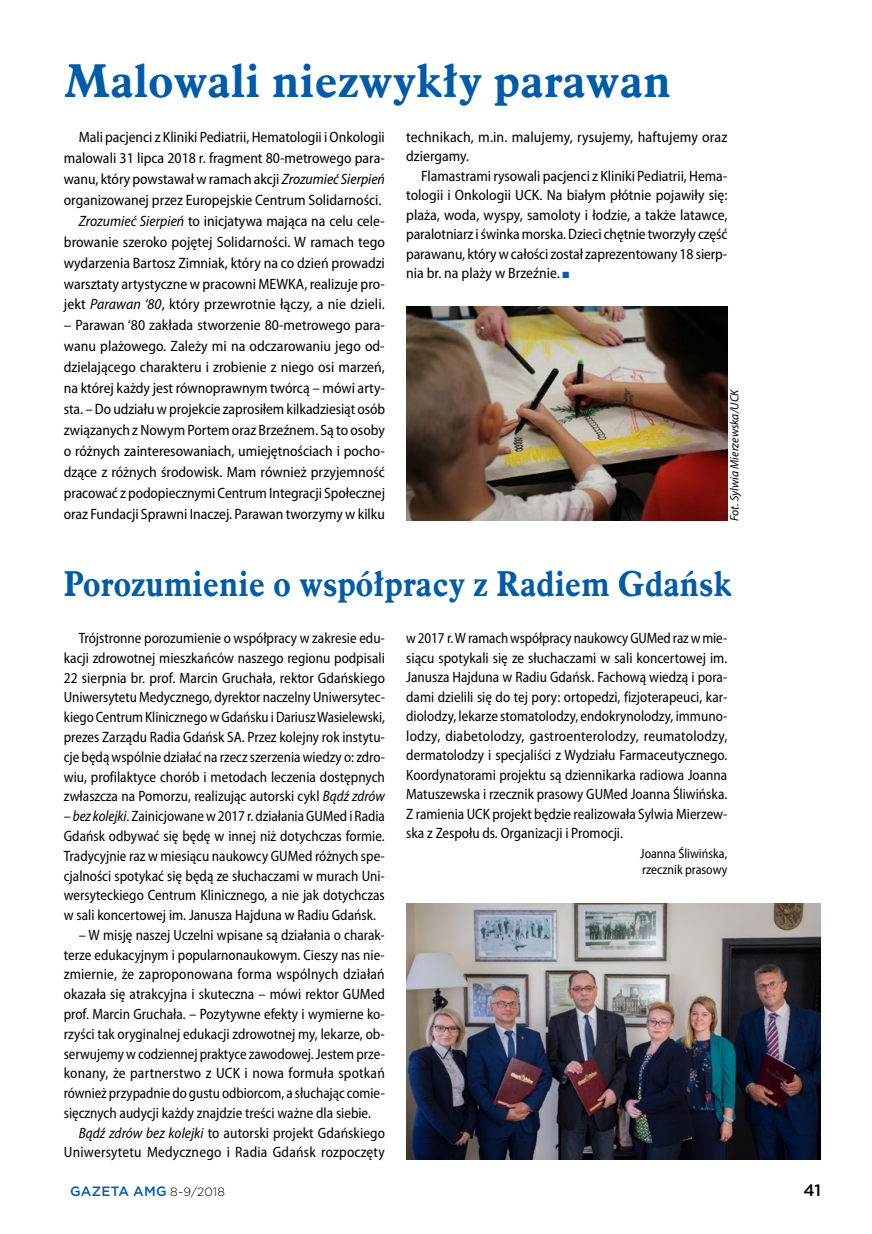
<style>
.page{position:relative;width:872px;height:1234px;background:#fff}
.page>*{position:absolute;margin:0;border:0;box-sizing:border-box;transform-origin:0 0}
.t1{font:700 46.5px "Aldine 721 EU";letter-spacing:.005em;color:#005ba8}
.t2{font:700 35.25px "Aldine 721 EU";letter-spacing:.005em;color:#005ba8;scale:.92 1}
.t3{font:500 16.5px "Gotham";color:#000}
.t4{font:semi-condensed 15px/21px "Myriad Pro";color:#000;text-align:justify}
.t5{font:semi-condensed 15px/19.8px "Myriad Pro";color:#000;text-align:justify;scale:.96 1}
.t6{font:semi-condensed 15px/19.5px "Myriad Pro";color:#000;text-align:justify;scale:.94 1}
.t7{font:semi-condensed 15px/19.8px "Myriad Pro";color:#000;text-align:justify;scale:.95 1}
.t8{font:semi-condensed 13.5px/15.8px "Myriad Pro";color:#000;scale:.96 1}
.t9{font:500 13.5px "Gotham";letter-spacing:.015em;color:#005ba8}
.t10{font:italic 12px "Myriad Pro";color:#000}
.s1{color:#005ba8}
.s2{font-style:italic}
.s3{font-weight:300;font-size:12px;color:#000}
</style>
<div class="page">
<img style="left:406px;top:306px;width:321px;height:214px">
<img style="left:406px;top:903px;width:415px;height:256px">
<h1 class="t1" style="left:64px;top:53px;width:608px">Malowali niezwykły parawan</h1>
<p class="t4" style="left:406px;top:127px;width:322px;line-height:19.5px">technikach, m.in. malujemy, rysujemy, haftujemy oraz dziergamy.</p>
<p class="t4" style="left:406px;top:166px;width:323px;line-height:19.5px;text-indent:15px">Flamastrami rysowali pacjenci z Kliniki Pediatrii, Hema&shy;tologii i Onkologii UCK. Na białym płótnie pojawiły się: plaża, woda, wyspy, samoloty i łodzie, a także latawce, paralotniarz i świnka morska. Dzieci chętnie tworzyły część parawanu, który w całości został zaprezentowany 18 sierp&shy;nia br. na plaży w Brzeźnie. <span class="s1">■</span></p>
<p class="t4" style="left:64px;top:126px;width:323px;text-align:right">Mali pacjenci z Kliniki Pediatrii, Hematologii i Onkologii malowali 31 lipca 2018 r. fragment 80-metrowego para&shy;wanu, który powstawał w ramach akcji <span class="s2">Zrozumieć Sierpień </span>organizowanej przez Europejskie Centrum Solidarności.<br><span class="s2">Zrozumieć Sierpień</span> to inicjatywa mająca na celu cele&shy;browanie szeroko pojętej Solidarności. W ramach tego wydarzenia Bartosz Zimniak, który na co dzień prowadzi warsztaty artystyczne w pracowni MEWKA, realizuje pro&shy;jekt <span class="s2">Parawan ‘80</span>, który przewrotnie łączy, a nie dzieli.</p>
<p class="t4" style="left:64px;top:314px;width:323px">– Parawan ‘80 zakłada stworzenie 80-metrowego para&shy;wanu plażowego. Zależy mi na odczarowaniu jego od&shy;dzielającego charakteru i zrobienie z niego osi marzeń, na której każdy jest równoprawnym twórcą – mówi arty&shy;sta. – Do udziału w projekcie zaprosiłem kilkadziesiąt osób związanych z Nowym Portem oraz Brzeźnem. Są to osoby o różnych zainteresowaniach, umiejętnościach i pocho&shy;dzące z różnych środowisk. Mam również przyjemność pracować z podopiecznymi Centrum Integracji Społecznej oraz Fundacji Sprawni Inaczej. Parawan tworzymy w kilku</p>
<p class="t10" style="left:727px;top:521px;width:133px;rotate:-90deg">Fot. Sylwia Mierzewska/UCK</p>
<h2 class="t2" style="left:64px;top:561px;width:727px">Porozumienie o współpracy z Radiem Gdańsk</h2>
<p class="t6" style="left:406px;top:628px;width:343px">w 2017 r. W ramach współpracy naukowcy GUMed raz w mie&shy;siącu spotykali się ze słuchaczami w sali koncertowej im.<br>Janusza Hajduna w Radiu Gdańsk. Fachową wiedzą i pora&shy;dami dzielili się do tej pory: ortopedzi, fizjoterapeuci, kar&shy;diolodzy, lekarze stomatolodzy, endokrynolodzy, immuno&shy;lodzy, diabetolodzy, gastroenterolodzy, reumatolodzy, dermatolodzy i specjaliści z Wydziału Farmaceutycznego.<br>Koordynatorami projektu są dziennikarka radiowa Joanna Matuszewska i rzecznik prasowy GUMed Joanna Śliwińska.<br>Z ramienia UCK projekt będzie realizowała Sylwia Mierzew&shy;ska z Zespołu ds. Organizacji i Promocji.</p>
<p class="t8" style="left:640px;top:845px;width:92px">Joanna Śliwińska, rzecznik prasowy</p>
<p class="t5" style="left:64px;top:628px;width:336px;text-indent:15px">Trójstronne porozumienie o współpracy w zakresie edu&shy;kacji zdrowotnej mieszkańców naszego regionu podpisali 22 sierpnia br. prof. Marcin Gruchała, rektor Gdańskiego Uniwersytetu Medycznego, dyrektor naczelny Uniwersytec&shy;kiego Centrum Klinicznego w Gdańsku i Dariusz Wasielewski, prezes Zarządu Radia Gdańsk SA. Przez kolejny rok instytu&shy;cje będą wspólnie działać na rzecz szerzenia wiedzy o: zdro&shy;wiu, profilaktyce chorób i metodach leczenia dostępnych zwłaszcza na Pomorzu, realizując autorski cykl <span class="s2">Bądź zdrów</span></p>
<p class="t7" style="left:64px;top:805px;width:339px"><span class="s2">– bez kolejki</span>. Zainicjowane w 2017 r. działania GUMed i Radia Gdańsk odbywać się będę w innej niż dotychczas formie.<br>Tradycyjnie raz w miesiącu naukowcy GUMed różnych spe&shy;cjalności spotykać się będą ze słuchaczami w murach Uni&shy;wersyteckiego Centrum Klinicznego, a nie jak dotychczas w sali koncertowej im. Janusza Hajduna w Radiu Gdańsk.</p>
<p class="t5" style="left:79px;top:924px;width:320px">– W misję naszej Uczelni wpisane są działania o charak-</p>
<p class="t5" style="left:64px;top:944px;width:336px">terze edukacyjnym i popularnonaukowym. Cieszy nas nie-</p>
<p class="t4" style="left:64px;top:963px;width:322px">zmiernie, że zaproponowana forma wspólnych działań</p>
<p class="t4" style="left:64px;top:983px;width:322px">okazała się atrakcyjna i skuteczna – mówi rektor GUMed</p>
<p class="t5" style="left:64px;top:1003px;width:336px">prof. Marcin Gruchała. – Pozytywne efekty i wymierne ko-</p>
<p class="t5" style="left:64px;top:1023px;width:336px">rzyści tak oryginalnej edukacji zdrowotnej my, lekarze, ob-</p>
<p class="t7" style="left:64px;top:1043px;width:339px">serwujemy w codziennej praktyce zawodowej. Jestem prze-</p>
<p class="t4" style="left:64px;top:1062px;width:322px">konany, że partnerstwo z UCK i nowa formuła spotkań</p>
<p class="t7" style="left:64px;top:1082px;width:339px">również przypadnie do gustu odbiorcom, a słuchając comie-</p>
<p class="t5" style="left:64px;top:1102px;width:321px">sięcznych audycji każdy znajdzie treści ważne dla siebie.</p>
<p class="t4" style="left:79px;top:1121px;width:308px"><span class="s2">Bądź zdrów bez kolejki</span> to autorski projekt Gdańskiego</p>
<p class="t4" style="left:64px;top:1141px;width:322px">Uniwersytetu Medycznego i Radia Gdańsk rozpoczęty</p>
<p class="t9" style="left:70px;top:1182px;width:156px">GAZETA AMG <span class="s3">8-9/2018</span></p>
<p class="t3" style="left:803px;top:1179px;width:19px">41</p>
</div>
